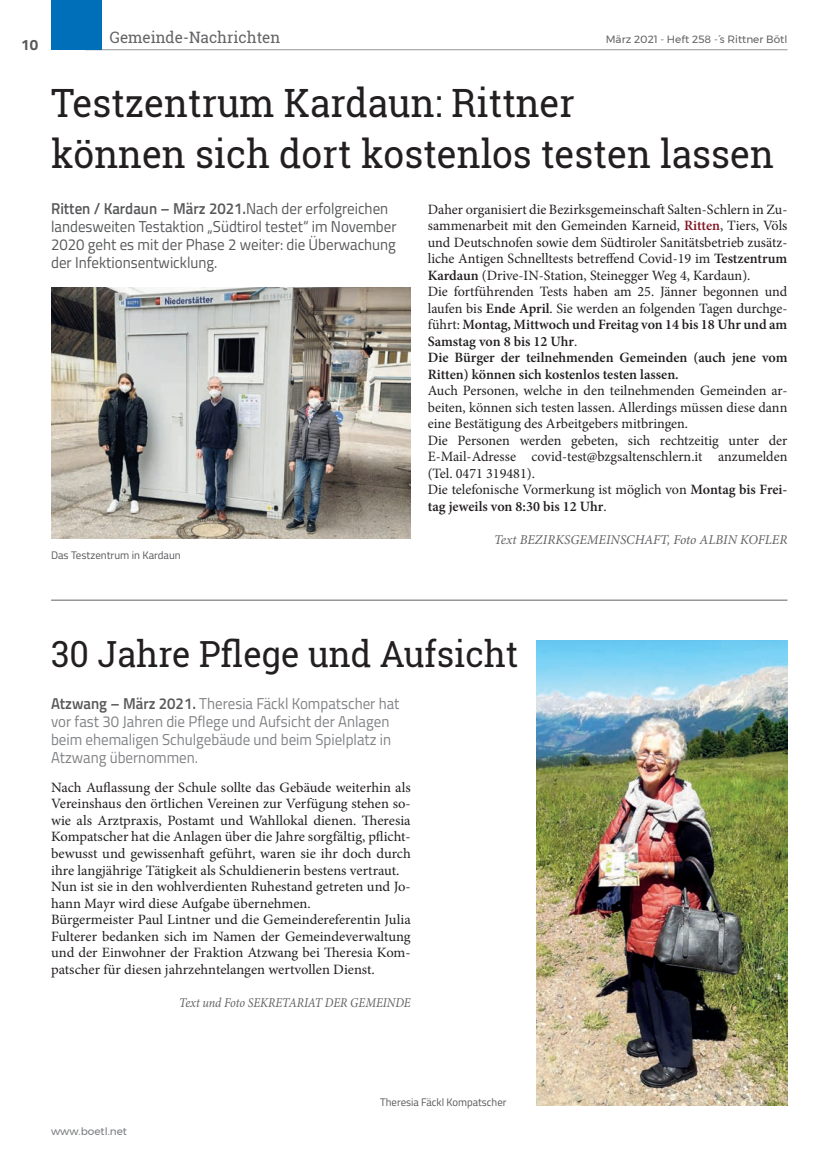
<style>
.page{position:relative;width:830px;height:1170px;background:#fff}
.page>*{position:absolute;margin:0;border:0;box-sizing:border-box;transform-origin:0 0}
.Haupttitel_26pt{font:39px "Roboto Slab";color:#231f20;scale:.95 1}
.Haupttitel_26pt-2{font:36px "Roboto Slab";color:#231f20;scale:.95 1}
.Vorspann{font:15.75px/18px "Titillium Web";color:#57585a;scale:.95 1}
.Vorspann-2{font:15.75px/18px "Titillium Web";color:#808285;scale:.95 1}
.t1{font:15.75px "Roboto Slab";color:#636366}
.t2{font:700 15px "Titillium Web";color:#57585a}
.Fließtext{font:14.25px/16.5px "Minion Pro";color:#231f20;text-align:justify}
.Fließtext-2{font:600 14.25px/16.5px "Minion Pro";letter-spacing:-.005em;color:#231f20}
.Auto__www__Ende_Text{font:italic 13.5px "Minion Pro";color:#636366}
.Auto__www__Ende_Text-2{font:italic 13.5px "Minion Pro";color:#636366;scale:.9 1}
.Bildtext_positiv{font:10.95px "Titillium Web";color:#57585a}
.t3{font:10.5px "Montserrat";color:#636366}
.t4{font:10.5px "Montserrat";color:#797b7e}
.s1{font-weight:600}
.s2{font-weight:600;color:#811422}
.s3{font-weight:600;color:#57585a}
</style>
<div class="page">
<hr style="left:85px;top:49px;width:702px;height:1px;background:#939598">
<div style="left:51px;top:0;width:50px;height:50px;background:#006fba"></div>
<img style="left:51px;top:287px;width:359px;height:251px">
<img style="left:536px;top:640px;width:251px;height:465px">
<hr style="left:51px;top:600px;width:736px;height:1px;background:#636366">
<p class="t2" style="left:21px;top:33px;width:18px">10</p>
<p class="t1" style="left:110px;top:26px;width:172px">Gemeinde-Nachrichten</p>
<p class="t3" style="left:605px;top:31px;width:183px">März 2021 - Heft 258 -´s Rittner Bötl</p>
<p class="Haupttitel_26pt" style="left:51px;top:77px;width:552px">Testzentrum Kardaun: Rittner</p>
<p class="Haupttitel_26pt" style="left:51px;top:127px;width:762px">können sich dort kostenlos testen lassen</p>
<p class="Vorspann" style="left:51px;top:198px;width:365px"><span class="s1">Ritten / Kardaun – März 2021.</span>Nach der erfolgreichen landesweiten Testaktion „Südtirol testet“ im November 2020 geht es mit der Phase 2 weiter: die Überwachung der Infektionsentwicklung.</p>
<p class="Fließtext" style="left:427px;top:201px;width:361px">Daher organisiert die Bezirksgemeinschaft Salten-Schlern in Zu&shy;sammenarbeit mit den Gemeinden Karneid, <span class="s2">Ritten</span>, Tiers, Völs und Deutschnofen sowie dem Südtiroler Sanitätsbetrieb zusätz&shy;liche Antigen Schnelltests betreffend Covid-19 im <span class="s1">Testzentrum Kardaun</span> (Drive-IN-Station, Steinegger Weg 4, Kardaun).</p>
<p class="Fließtext" style="left:427px;top:283px;width:361px">Die fortführenden Tests haben am 25. Jänner begonnen und laufen bis <span class="s1">Ende April</span>. Sie werden an folgenden Tagen durchge&shy;führt: <span class="s1">Montag, Mittwoch und Freitag von 14 bis 18 Uhr und am Samstag von 8 bis 12 Uhr</span>.</p>
<p class="Fließtext-2" style="left:427px;top:349px;width:361px">Die Bürger der teilnehmenden Gemeinden (auch jene vom<br>Ritten) können sich kostenlos testen lassen.</p>
<p class="Fließtext" style="left:427px;top:382px;width:361px">Auch Personen, welche in den teilnehmenden Gemeinden ar&shy;beiten, können sich testen lassen. Allerdings müssen diese dann eine Bestätigung des Arbeitgebers mitbringen.</p>
<p class="Fließtext" style="left:427px;top:432px;width:361px">Die Personen werden gebeten, sich rechtzeitig unter der E-Mail-Adresse covid-test@bzgsaltenschlern.it anzumelden (Tel. 0471 319481).</p>
<p class="Fließtext" style="left:427px;top:481px;width:361px">Die telefonische Vormerkung ist möglich von <span class="s1">Montag bis Frei&shy;tag jeweils von 8:30 bis 12 Uhr</span>.</p>
<p class="Auto__www__Ende_Text" style="left:494px;top:530px;width:294px">Text BEZIRKSGEMEINSCHAFT, Foto ALBIN KOFLER</p>
<p class="Bildtext_positiv" style="left:51px;top:547px;width:131px">Das Testzentrum in Kardaun</p>
<p class="Haupttitel_26pt-2" style="left:51px;top:629px;width:493px">30 Jahre Pflege und Aufsicht</p>
<p class="Vorspann-2" style="left:51px;top:694px;width:368px"><span class="s3">Atzwang – März 2021.</span> Theresia Fäckl Kompatscher hat vor fast 30 Jahren die Pflege und Aufsicht der Anlagen beim ehemaligen Schulgebäude und beim Spielplatz in Atzwang übernommen.</p>
<p class="Fließtext" style="left:51px;top:779px;width:361px">Nach Auflassung der Schule sollte das Gebäude weiterhin als Vereinshaus den örtlichen Vereinen zur Verfügung stehen so&shy;wie als Arztpraxis, Postamt und Wahllokal dienen. Theresia Kompatscher hat die Anlagen über die Jahre sorgfältig, pflicht&shy;bewusst und gewissenhaft geführt, waren sie ihr doch durch ihre langjährige Tätigkeit als Schuldienerin bestens vertraut.</p>
<p class="Fließtext" style="left:51px;top:878px;width:361px">Nun ist sie in den wohlverdienten Ruhestand getreten und Jo&shy;hann Mayr wird diese Aufgabe übernehmen.</p>
<p class="Fließtext" style="left:51px;top:911px;width:361px">Bürgermeister Paul Lintner und die Gemeindereferentin Julia Fulterer bedanken sich im Namen der Gemeindeverwaltung und der Einwohner der Fraktion Atzwang bei Theresia Kom&shy;patscher für diesen jahrzehntelangen wertvollen Dienst.</p>
<p class="Auto__www__Ende_Text-2" style="left:179px;top:993px;width:258px">Text und Foto SEKRETARIAT DER GEMEINDE</p>
<p class="t4" style="left:51px;top:1123px;width:77px">www.boetl.net</p>
<p class="Bildtext_positiv" style="left:380px;top:1094px;width:128px">Theresia Fäckl Kompatscher</p>
</div>
